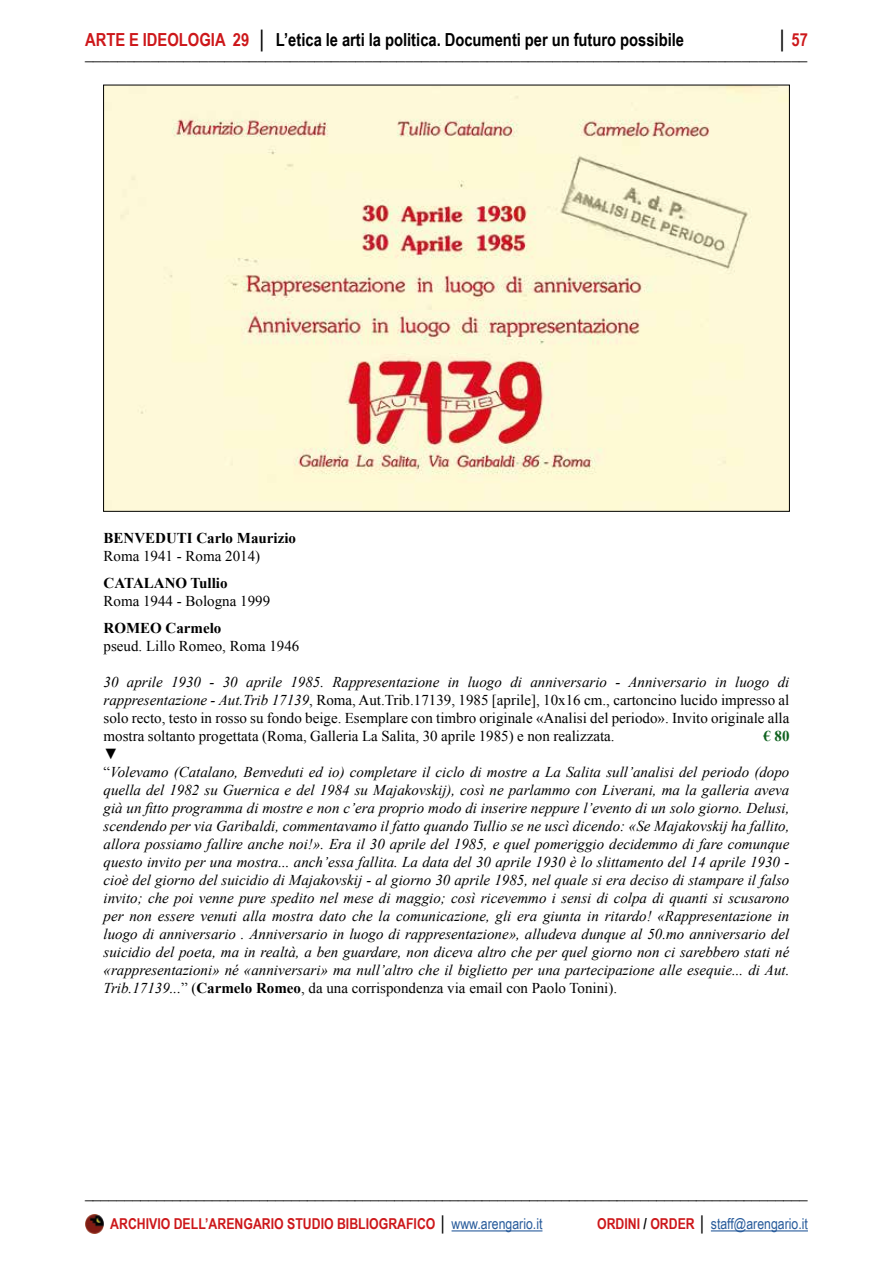
<style>
.page{position:relative;width:893px;height:1263px;background:#fff}
.page>*{position:absolute;margin:0;border:0;box-sizing:border-box;transform-origin:0 0}
.t1{font:18px/13.5px "Arial Narrow";color:#000;text-align:right}
.t2{font:700 18px "Arial Narrow";color:#000}
.t3{font:italic 15px/18px "Times New Roman";color:#000}
.t4{font:15px/18px "Times New Roman";color:#000;text-align:justify}
.t5{font:700 15px "Arial Narrow";color:#cd171a}
.t6{font:700 15px "Times New Roman";color:#000}
.t7{font:15px "Arial Narrow";color:#275b9b}
.t8{font:700 15px "Times New Roman";color:#0f621f}
.s1{font-weight:700}
.s2{font-weight:700;color:#cd171a}
.s3{color:#cd171a}
.s4{font-style:italic}
.s5{font-style:normal}
.s6{font-weight:700;font-style:normal}
.s7{color:#000}
.s8{font-weight:400;color:#275b9b}
.s9{font-weight:700;color:#000}
</style>
<div class="page">
<hr style="left:452px;top:1230px;width:90px;height:1px;background:#275b9b">
<hr style="left:711px;top:1230px;width:97px;height:1px;background:#275b9b">
<img style="left:85px;top:1215px;width:19px;height:18px">
<img style="left:105px;top:87px;width:683px;height:422px">
<p class="t1" style="left:85px;top:32px;width:724px"><span class="s1">│</span> <span class="s2">57 </span>________________________________________________________________________________________</p>
<p class="t2" style="left:85px;top:26px;width:601px"><span class="s3">ARTE E IDEOLOGIA 29</span> │ L’etica le arti la politica. Documenti per un futuro possibile</p>
<p class="t6" style="left:104px;top:527px;width:194px">BENVEDUTI Carlo Maurizio</p>
<p class="t4" style="left:104px;top:547px;width:158px">Roma 1941 - Roma 2014)</p>
<p class="t6" style="left:104px;top:572px;width:126px">CATALANO Tullio</p>
<p class="t4" style="left:104px;top:592px;width:168px">Roma 1944 - Bologna 1999</p>
<p class="t6" style="left:104px;top:617px;width:119px">ROMEO Carmelo</p>
<p class="t4" style="left:104px;top:637px;width:197px">pseud. Lillo Romeo, Roma 1946</p>
<p class="t4" style="left:104px;top:673px;width:687px"><span class="s4">30 aprile 1930 - 30 aprile 1985. Rappresentazione in luogo di anniversario - Anniversario in luogo di rappresentazione - Aut.Trib 17139</span>, Roma, Aut.Trib.17139, 1985 [aprile], 10x16 cm., cartoncino lucido impresso al solo recto, testo in rosso su fondo beige. Esemplare con timbro originale «Analisi del periodo». Invito originale alla mostra soltanto progettata (Roma, Galleria La Salita, 30 aprile 1985) e non realizzata.</p>
<p class="t8" style="left:764px;top:725px;width:27px">€ 80</p>
<p class="t3" style="left:104px;top:744px;width:687px"><span class="s5">▼<br>“</span>Volevamo (Catalano, Benveduti ed io) completare il ciclo di mostre a La Salita sull’analisi del periodo (dopo quella del 1982 su Guernica e del 1984 su Majakovskij), così ne parlammo con Liverani, ma la galleria aveva già un fitto programma di mostre e non c’era proprio modo di inserire neppure l’evento di un solo giorno. Delusi, scendendo per via Garibaldi, commentavamo il fatto quando Tullio se ne uscì dicendo: «Se Majakovskij ha fallito, allora possiamo fallire anche noi!». Era il 30 aprile del 1985, e quel pomeriggio decidemmo di fare comunque questo invito per una mostra... anch’essa fallita. La data del 30 aprile 1930 è lo slittamento del 14 aprile 1930 - cioè del giorno del suicidio di Majakovskij - al giorno 30 aprile 1985, nel quale si era deciso di stampare il falso invito; che poi venne pure spedito nel mese di maggio; così ricevemmo i sensi di colpa di quanti si scusarono per non essere venuti alla mostra dato che la comunicazione, gli era giunta in ritardo! «Rappresentazione in luogo di anniversario . Anniversario in luogo di rappresentazione», alludeva dunque al 50.mo anniversario del suicidio del poeta, ma in realtà, a ben guardare, non diceva altro che per quel giorno non ci sarebbero stati né «rappresentazioni» né «anniversari» ma null’altro che il biglietto per una partecipazione alle esequie... di Aut.<br>Trib.17139...<span class="s5">” (</span><span class="s6">Carmelo Romeo</span><span class="s5">, da una corrispondenza via email con Paolo Tonini).</span></p>
<p class="t1" style="left:85px;top:1185px;width:724px">___________________________________________________________________________________________</p>
<p class="t5" style="left:110px;top:1213px;width:434px">ARCHIVIO DELL’ARENGARIO STUDIO BIBLIOGRAFICO <span class="s7">│</span> <span class="s8">www.arengario.it</span></p>
<p class="t7" style="left:597px;top:1213px;width:212px"><span class="s2">ORDINI</span> <span class="s9">/</span> <span class="s2">ORDER</span> <span class="s9">│</span> staff@arengario.it</p>
</div>
